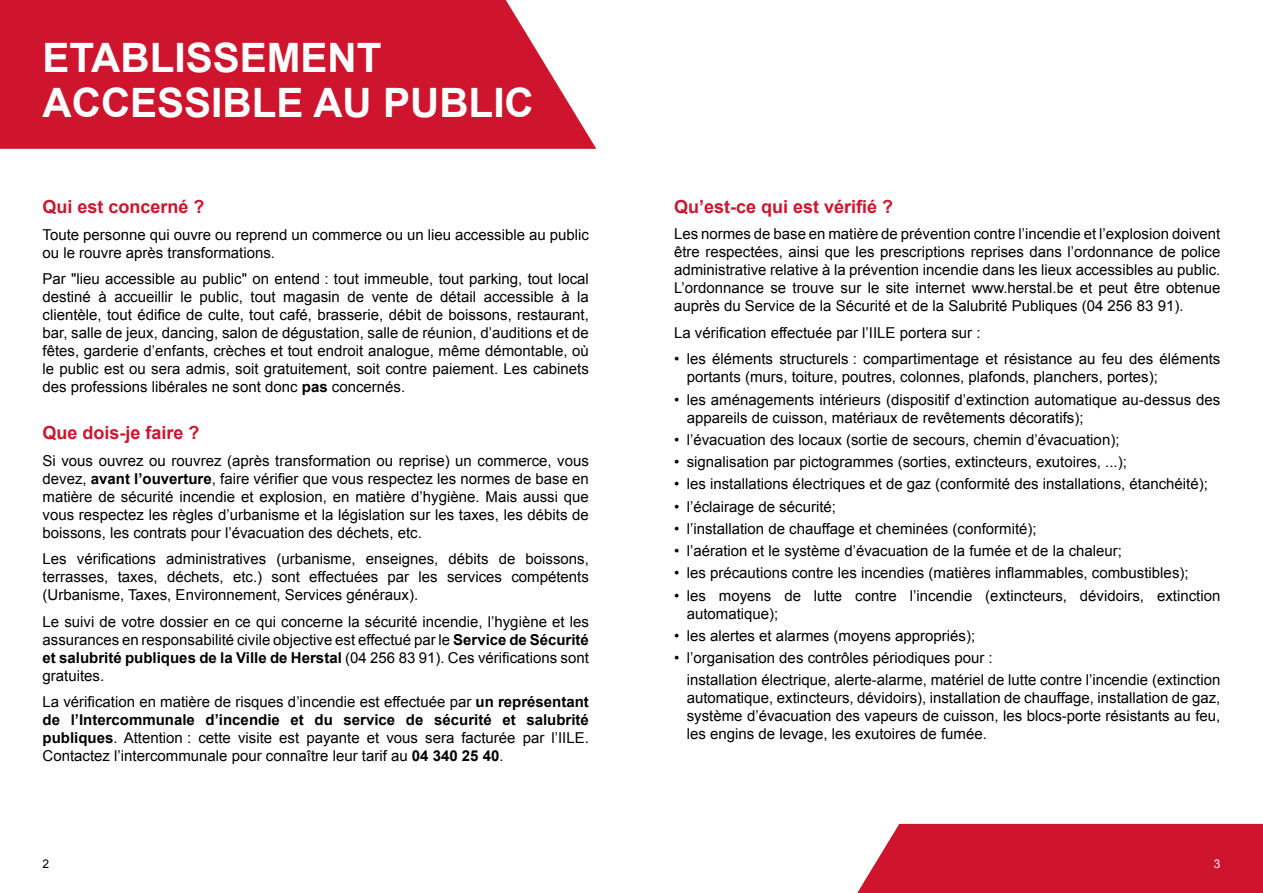
<style>
.page{position:relative;width:1263px;height:893px;background:#fff}
.page>*{position:absolute;margin:0;border:0;box-sizing:border-box;transform-origin:0 0}
.t1{font:700 40.5px/45px "Arial";color:#fff}
.t2{font:700 18px "Arial";color:#ce152d}
.t3{font:15px/18px "Arial";color:#000;text-align:justify}
.t4{font:12px "Arial";color:#000}
.t5{font:12px "Arial";color:#fff}
.s1{font-weight:700}
</style>
<div class="page">
<div style="left:857px;top:824px;width:406px;height:69px;background:#ce152d"></div>
<svg style="left:0;top:0;width:596px;height:149px;fill:#ce152d"></svg>
<h1 class="t1" style="left:43px;top:37px;width:493px">ETABLISSEMENT<br>ACCESSIBLE AU PUBLIC</h1>
<p class="t2" style="left:43px;top:195px;width:164px">Qui est concerné ?</p>
<p class="t3" style="left:43px;top:225px;width:548px">Toute personne qui ouvre ou reprend un commerce ou un lieu accessible au public ou le rouvre après transformations.</p>
<p class="t3" style="left:43px;top:270px;width:548px">Par "lieu accessible au public" on entend : tout immeuble, tout parking, tout local destiné à accueillir le public, tout magasin de vente de détail accessible à la clientèle, tout édifice de culte, tout café, brasserie, débit de boissons, restaurant, bar, salle de jeux, dancing, salon de dégustation, salle de réunion, d’auditions et de fêtes, garderie d’enfants, crèches et tout endroit analogue, même démontable, où le public est ou sera admis, soit gratuitement, soit contre paiement. Les cabinets des professions libérales ne sont donc <span class="s1">pas</span> concernés.</p>
<p class="t2" style="left:43px;top:421px;width:159px">Que dois-je faire ?</p>
<p class="t3" style="left:43px;top:452px;width:548px">Si vous ouvrez ou rouvrez (après transformation ou reprise) un commerce, vous devez, <span class="s1">avant l’ouverture</span>, faire vérifier que vous respectez les normes de base en matière de sécurité incendie et explosion, en matière d’hygiène. Mais aussi que vous respectez les règles d’urbanisme et la législation sur les taxes, les débits de boissons, les contrats pour l’évacuation des déchets, etc.</p>
<p class="t3" style="left:43px;top:550px;width:548px">Les vérifications administratives (urbanisme, enseignes, débits de boissons, terrasses, taxes, déchets, etc.) sont effectuées par les services compétents (Urbanisme, Taxes, Environnement, Services généraux).</p>
<p class="t3" style="left:43px;top:613px;width:548px">Le suivi de votre dossier en ce qui concerne la sécurité incendie, l’hygiène et les assurances en responsabilité civile objective est effectué par le <span class="s1">Service de Sécurité et salubrité publiques de la Ville de Herstal</span> (04 256 83 91). Ces vérifications sont gratuites.</p>
<p class="t3" style="left:43px;top:693px;width:548px">La vérification en matière de risques d’incendie est effectuée par <span class="s1">un représentant de l’Intercommunale d’incendie et du service de sécurité et salubrité publiques</span>. Attention : cette visite est payante et vous sera facturée par l’IILE.<br>Contactez l’intercommunale pour connaître leur tarif au <span class="s1">04 340 25 40</span>.</p>
<p class="t4" style="left:43px;top:856px;width:8px">2</p>
<p class="t2" style="left:674px;top:195px;width:221px">Qu’est-ce qui est vérifié ?</p>
<p class="t3" style="left:674px;top:225px;width:548px">Les normes de base en matière de prévention contre l’incendie et l’explosion doivent être respectées, ainsi que les prescriptions reprises dans l’ordonnance de police administrative relative à la prévention incendie dans les lieux accessibles au public.<br>L’ordonnance se trouve sur le site internet www.herstal.be et peut être obtenue auprès du Service de la Sécurité et de la Salubrité Publiques (04 256 83 91).</p>
<p class="t3" style="left:674px;top:324px;width:308px">La vérification effectuée par l’IILE portera sur :</p>
<p class="t3" style="left:687px;top:350px;width:535px;text-indent:-13px">• les éléments structurels : compartimentage et résistance au feu des éléments portants (murs, toiture, poutres, colonnes, plafonds, planchers, portes);</p>
<p class="t3" style="left:687px;top:391px;width:535px;text-indent:-13px">• les aménagements intérieurs (dispositif d’extinction automatique au-dessus des appareils de cuisson, matériaux de revêtements décoratifs);</p>
<p class="t3" style="left:674px;top:431px;width:447px">• l’évacuation des locaux (sortie de secours, chemin d’évacuation);</p>
<p class="t3" style="left:674px;top:453px;width:454px">• signalisation par pictogrammes (sorties, extincteurs, exutoires, ...);</p>
<p class="t3" style="left:674px;top:475px;width:535px">• les installations électriques et de gaz (conformité des installations, étanchéité);</p>
<p class="t3" style="left:674px;top:498px;width:163px">• l’éclairage de sécurité;</p>
<p class="t3" style="left:674px;top:520px;width:364px">• l’installation de chauffage et cheminées (conformité);</p>
<p class="t3" style="left:674px;top:542px;width:449px">• l’aération et le système d’évacuation de la fumée et de la chaleur;</p>
<p class="t3" style="left:674px;top:564px;width:516px">• les précautions contre les incendies (matières inflammables, combustibles);</p>
<p class="t3" style="left:687px;top:587px;width:535px;text-indent:-13px">• les moyens de lutte contre l’incendie (extincteurs, dévidoirs, extinction automatique);</p>
<p class="t3" style="left:674px;top:627px;width:303px">• les alertes et alarmes (moyens appropriés);</p>
<p class="t3" style="left:687px;top:647px;width:535px;line-height:22.2px;text-indent:-13px">• l’organisation des contrôles périodiques pour :<br>installation électrique, alerte-alarme, matériel de lutte contre l’incendie (extinction</p>
<p class="t3" style="left:687px;top:689px;width:535px">automatique, extincteurs, dévidoirs), installation de chauffage, installation de gaz, système d’évacuation des vapeurs de cuisson, les blocs-porte résistants au feu, les engins de levage, les exutoires de fumée.</p>
<p class="t5" style="left:1214px;top:856px;width:8px">3</p>
</div>
